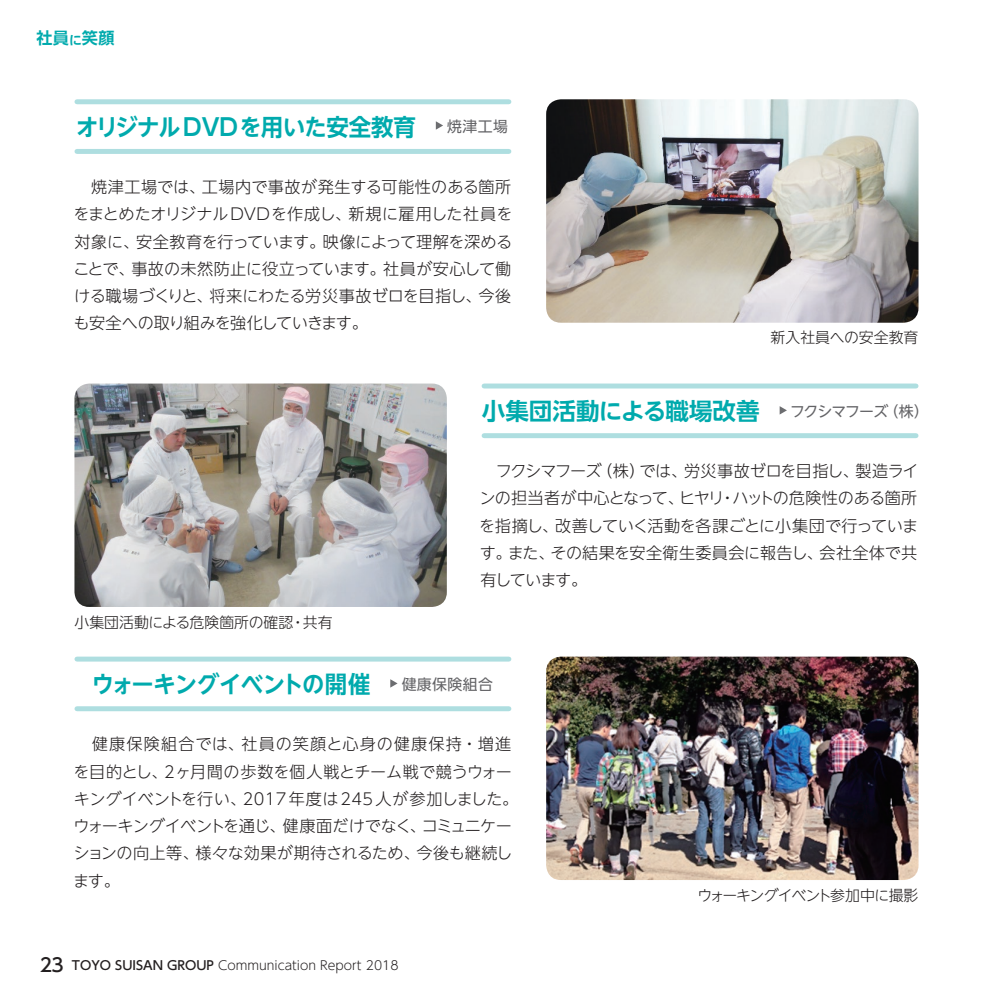
<style>
.page{position:relative;width:993px;height:993px;background:#fff}
.page>*{position:absolute;margin:0;border:0;box-sizing:border-box;transform-origin:0 0}
.t1{font:700 23.62px "UD Shin Go NT Pro De";letter-spacing:-.02em;color:#00aaad;scale:.95 1}
.t2{font:700 23.62px "UD Shin Go NT Pro De";color:#00aaad}
.t3{font:300 16.1px/27.3px "UD Shin Go NT Pro";letter-spacing:-.005em;color:#231f20;text-align:justify}
.t4{font:700 16.1px "UD Shin Go NT Pro De";color:#00aaad}
.t5{font:300 14.88px "UD Shin Go NT Pro";letter-spacing:-.015em;color:#231f20}
.t6{font:300 14.88px "UD Shin Go NT Pro";letter-spacing:-.06em;color:#231f20}
.t7{font:14.88px "UD Shin Go NT Pro";letter-spacing:.025em;color:#636366}
.t8{font:14.88px "UD Shin Go NT Pro";letter-spacing:-.07em;color:#636366}
.t9{font:300 12.42px "UD Shin Go NT Pro";color:#231f20}
.s1{font-size:12.95px}
.s2{font-weight:500;font-size:18.55px}
.s3{font-weight:500}
</style>
<div class="page">
<img style="left:74px;top:383px;width:372px;height:223px">
<img style="left:546px;top:99px;width:372px;height:223px">
<img style="left:546px;top:656px;width:372px;height:223px">
<div style="left:77px;top:99px;width:431px;height:5px;background:#aedee0"></div>
<div style="left:484px;top:383px;width:431px;height:5px;background:#aedee0"></div>
<div style="left:77px;top:656px;width:431px;height:5px;background:#aedee0"></div>
<div style="left:77px;top:149px;width:431px;height:5px;background:#aedee0"></div>
<div style="left:484px;top:433px;width:431px;height:5px;background:#aedee0"></div>
<div style="left:77px;top:706px;width:431px;height:5px;background:#aedee0"></div>
<svg style="left:435px;top:121px;width:8px;height:9px"></svg>
<svg style="left:779px;top:406px;width:7px;height:8px"></svg>
<svg style="left:390px;top:679px;width:7px;height:8px"></svg>
<p class="t4" style="left:36px;top:25px;width:80px">社員<span class="s1">に</span>笑顔</p>
<p class="t1" style="left:76px;top:107px;width:359px">オリジナルDVDを用いた安全教育</p>
<p class="t7" style="left:447px;top:114px;width:62px">焼津工場</p>
<p class="t3" style="left:73px;top:172px;width:440px">　焼津工場では、工場内で事故が発生する可能性のある箇所をまとめたオリジナルDVDを作成し、新規に雇用した社員を対象に、安全教育を行っています。映像によって理解を深めることで、事故の未然防止に役立っています。社員が安心して働ける職場づくりと、将来にわたる労災事故ゼロを目指し、今後も安全への取り組みを強化していきます。</p>
<p class="t5" style="left:770px;top:325px;width:149px">新入社員への安全教育</p>
<p class="t2" style="left:481px;top:391px;width:279px">小集団活動による職場改善</p>
<p class="t8" style="left:789px;top:398px;width:140px">フクシマフーズ（株）</p>
<p class="t5" style="left:74px;top:609px;width:259px">小集団活動による危険箇所の確認・共有</p>
<p class="t3" style="left:479px;top:456px;width:440px">　フクシマフーズ（株）では、労災事故ゼロを目指し、製造ラインの担当者が中心となって、ヒヤリ・ハットの危険性のある箇所を指摘し、改善していく活動を各課ごとに小集団で行っています。また、その結果を安全衛生委員会に報告し、会社全体で共有しています。</p>
<p class="t1" style="left:92px;top:664px;width:294px">ウォーキングイベントの開催</p>
<p class="t7" style="left:401px;top:671px;width:93px">健康保険組合</p>
<p class="t3" style="left:73px;top:729px;width:446px;text-align:left">　健康保険組合では、社員の笑顔と心身の健康保持・増進を目的とし、2ヶ月間の歩数を個人戦とチーム戦で競うウォーキングイベントを行い、2017年度は245人が参加しました。ウォーキングイベントを通じ、健康面だけでなく、コミュニケーションの向上等、様々な効果が期待されるため、今後も継続します。</p>
<p class="t9" style="left:40px;top:954px;width:360px"><span class="s2">23</span> <span class="s3">TOYO SUISAN GROUP</span> Communication Report 2018</p>
<p class="t6" style="left:697px;top:882px;width:222px">ウォーキングイベント参加中に撮影</p>
</div>
